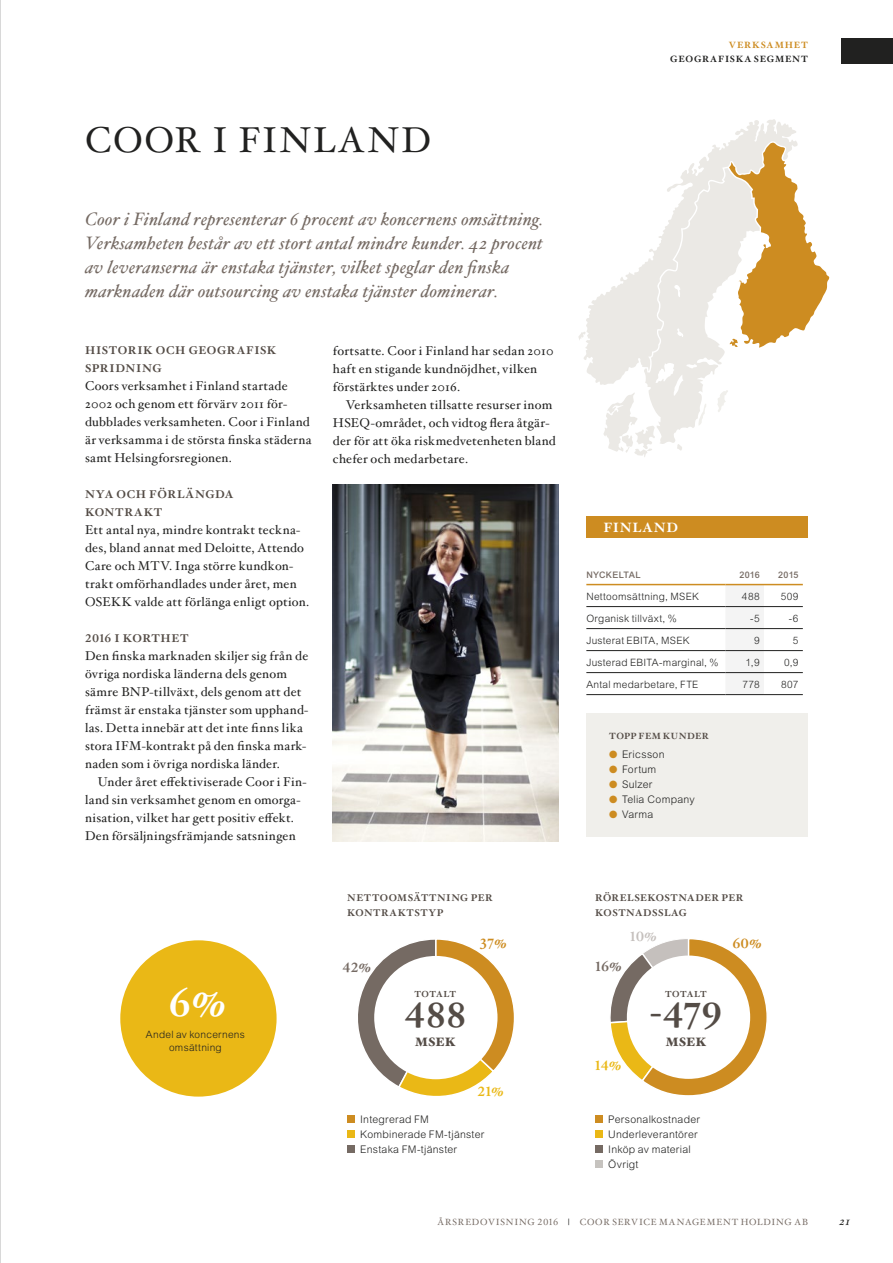
<style>
.page{position:relative;width:893px;height:1263px;background:#fff}
.page>*{position:absolute;margin:0;border:0;box-sizing:border-box;transform-origin:0 0}
.t1{font:700 37.5px "Hoefler Txt";color:#fff}
.t2{font:36px "Hoefler Txt";letter-spacing:.055em;color:#212120}
.t3{font:700 35.1px "Hoefler Txt";letter-spacing:.015em;color:#544c46}
.t4{font:italic 18px/24px "Hoefler Txt";letter-spacing:.015em;color:#756a63}
.t5{font:700 13.5px "Hoefler Txt";letter-spacing:.065em;color:#fff}
.t6{font:700 13.5px "Hoefler Txt";color:#cd8c21}
.t7{font:700 13.5px "Hoefler Txt";color:#756a63}
.t8{font:700 13.5px "Hoefler Txt";color:#eab816}
.t9{font:700 13.5px "Hoefler Txt";color:#c5c0bd}
.t10{font:12.75px/18px "Hoefler Txt";letter-spacing:.02em;color:#212120}
.t11{font:900 12.15px "Hoefler Txt";letter-spacing:.005em;color:#544c46}
.t12{font:italic 12px "Hoefler Txt";color:#212120}
.t13{font:700 11.25px/18px "Hoefler Txt";letter-spacing:.055em;color:#544c46}
.t14{font:300 10.5px/15px "Arial MT Std";letter-spacing:.025em;color:#212120}
.t15{font:300 10.2px/13.5px "Arial MT Std";letter-spacing:.025em;color:#212120;text-align:center}
.t16{font:700 9.75px/15px "Hoefler Txt";letter-spacing:.055em;color:#544c46}
.t17{font:700 9.15px "Hoefler Txt";letter-spacing:.085em;color:#212120}
.t18{font:700 9.15px "Hoefler Txt";letter-spacing:.1em;color:#cd8c21}
.t19{font:9px "Hoefler Txt";letter-spacing:.085em;color:#756a63}
.t20{font:500 9px "Arial MT Std";letter-spacing:.02em;color:#756a63}
.t21{font:700 9px "Hoefler Txt";letter-spacing:.05em;color:#544c46}
.t22{font:700 8.7px "Hoefler Txt";letter-spacing:.065em;color:#544c46}
.s1{color:#cd8c21}
.s2{font-weight:700;color:#212120}
</style>
<div class="page">
<svg style="left:603px;top:211px;width:226px;height:246px"></svg>
<svg style="left:578px;top:332px;width:5px;height:8px"></svg>
<svg style="left:583px;top:119px;width:216px;height:266px"></svg>
<img style="left:333px;top:485px;width:225px;height:357px">
<div style="left:586px;top:713px;width:221px;height:124px;background:#f0efeb"></div>
<div style="left:586px;top:516px;width:221px;height:22px;background:#cd8c21"></div>
<div style="left:725px;top:585px;width:39px;height:109px;background:#f4f4f4"></div>
<hr style="left:586px;top:584px;width:139px;height:1px;background:#cd8c21">
<hr style="left:725px;top:584px;width:39px;height:1px;background:#cd8c21">
<hr style="left:764px;top:584px;width:39px;height:1px;background:#cd8c21">
<hr style="left:586px;top:606px;width:139px;height:1px;background:#212120">
<hr style="left:725px;top:606px;width:39px;height:1px;background:#212120">
<hr style="left:764px;top:606px;width:39px;height:1px;background:#212120">
<hr style="left:586px;top:628px;width:139px;height:1px;background:#212120">
<hr style="left:725px;top:628px;width:39px;height:1px;background:#212120">
<hr style="left:764px;top:628px;width:39px;height:1px;background:#212120">
<hr style="left:586px;top:650px;width:139px;height:1px;background:#212120">
<hr style="left:725px;top:650px;width:39px;height:1px;background:#212120">
<hr style="left:764px;top:650px;width:39px;height:1px;background:#212120">
<hr style="left:586px;top:672px;width:139px;height:1px;background:#212120">
<hr style="left:725px;top:672px;width:39px;height:1px;background:#212120">
<hr style="left:764px;top:672px;width:39px;height:1px;background:#212120">
<hr style="left:586px;top:694px;width:139px;height:1px;background:#212120">
<hr style="left:725px;top:694px;width:39px;height:1px;background:#212120">
<hr style="left:764px;top:694px;width:39px;height:1px;background:#212120">
<div style="left:120px;top:940px;width:157px;height:156px;background:#eab816;border-radius:50%"></div>
<svg style="left:358px;top:939px;width:156px;height:157px"></svg>
<div style="left:374px;top:956px;width:123px;height:123px;background:#fff;border-radius:50%"></div>
<div style="left:347px;top:1115px;width:8px;height:7px;background:#cd8c21"></div>
<div style="left:347px;top:1130px;width:8px;height:7px;background:#eab816"></div>
<div style="left:347px;top:1145px;width:8px;height:7px;background:#756a63"></div>
<svg style="left:610px;top:939px;width:157px;height:157px"></svg>
<div style="left:627px;top:955px;width:123px;height:124px;background:#fff;border-radius:50%"></div>
<div style="left:595px;top:1115px;width:8px;height:7px;background:#cd8c21"></div>
<div style="left:595px;top:1130px;width:8px;height:7px;background:#eab816"></div>
<div style="left:595px;top:1145px;width:8px;height:7px;background:#756a63"></div>
<div style="left:595px;top:1160px;width:8px;height:7px;background:#c6c3bf"></div>
<hr style="left:0;top:0;width:1px;height:1263px;background:#212120">
<div style="left:842px;top:38px;width:51px;height:26px;background:#212120"></div>
<h2 class="t2" style="left:85px;top:114px;width:348px">COOR I FINLAND</h2>
<p class="t4" style="left:85px;top:207px;width:460px">Coor i Finland representerar 6 procent av koncernens omsättning.<br>Verksamheten består av ett stort antal mindre kunder. 42 procent av leveranserna är enstaka tjänster, vilket speglar den finska marknaden där outsourcing av enstaka tjänster dominerar.</p>
<p class="t13" style="left:85px;top:341px;width:193px">HISTORIK OCH GEOGRAFISK<br>SPRIDNING</p>
<p class="t10" style="left:85px;top:376px;width:228px">Coors verksamhet i Finland startade 2002 och genom ett förvärv 2011 för&shy;dubblades verksamheten. Coor i Finland är verksamma i de största finska städerna samt Helsingforsregionen.</p>
<p class="t13" style="left:85px;top:485px;width:150px">NYA OCH FÖRLÄNGDA<br>KONTRAKT</p>
<p class="t10" style="left:85px;top:520px;width:226px">Ett antal nya, mindre kontrakt teckna&shy;des, bland annat med Deloitte, Attendo Care och MTV. Inga större kundkon&shy;trakt omförhandlades under året, men OSEKK valde att förlänga enligt option.</p>
<p class="t13" style="left:85px;top:629px;width:105px">2016 I KORTHET</p>
<p class="t10" style="left:85px;top:646px;width:225px">Den finska marknaden skiljer sig från de övriga nordiska länderna dels genom sämre BNP-tillväxt, dels genom att det främst är enstaka tjänster som upphand&shy;las. Detta innebär att det inte finns lika stora IFM-kontrakt på den finska mark&shy;naden som i övriga nordiska länder.</p>
<p class="t10" style="left:85px;top:772px;width:223px;text-indent:13px">Under året effektiviserade Coor i Fin&shy;land sin verksamhet genom en omorga&shy;nisation, vilket har gett positiv effekt.<br>Den försäljningsfrämjande satsningen</p>
<h1 class="t1" style="left:168px;top:974px;width:60px">6%</h1>
<p class="t15" style="left:146px;top:1027px;width:100px">Andel av koncernens omsättning</p>
<p class="t10" style="left:333px;top:341px;width:222px">fortsatte. Coor i Finland har sedan 2010 haft en stigande kundnöjdhet, vilken förstärktes under 2016.</p>
<p class="t10" style="left:333px;top:395px;width:224px;text-indent:13px">Verksamheten tillsatte resurser inom HSEQ-området, och vidtog flera åtgär&shy;der för att öka riskmedvetenheten bland chefer och medarbetare.</p>
<p class="t16" style="left:347px;top:889px;width:147px">NETTOOMSÄTTNING PER<br>KONTRAKTSTYP</p>
<p class="t7" style="left:343px;top:957px;width:30px">42%</p>
<p class="t6" style="left:480px;top:934px;width:28px">37%</p>
<p class="t22" style="left:414px;top:987px;width:43px">TOTALT</p>
<h3 class="t3" style="left:404px;top:988px;width:63px">488</h3>
<p class="t11" style="left:415px;top:1033px;width:42px">MSEK</p>
<p class="t8" style="left:477px;top:1081px;width:28px">21%</p>
<p class="t14" style="left:360px;top:1111px;width:126px">Integrerad FM<br>Kombinerade FM-tjänster<br>Enstaka FM-tjänster</p>
<p class="t18" style="left:729px;top:38px;width:80px">VERKSAMHET</p>
<p class="t17" style="left:670px;top:52px;width:139px">GEOGRAFISKA SEGMENT</p>
<p class="t5" style="left:603px;top:517px;width:76px">FINLAND</p>
<p class="t20" style="left:586px;top:570px;width:56px">NYCKELTAL</p>
<p class="t20" style="left:739px;top:570px;width:22px">2016</p>
<p class="t20" style="left:778px;top:570px;width:22px">2015</p>
<p class="t15" style="left:586px;top:590px;width:114px">Nettoomsättning, MSEK</p>
<p class="t15" style="left:742px;top:590px;width:19px">488</p>
<p class="t15" style="left:781px;top:590px;width:19px">509</p>
<p class="t15" style="left:586px;top:612px;width:92px">Organisk tillväxt, %</p>
<p class="t15" style="left:750px;top:612px;width:11px">-5</p>
<p class="t15" style="left:789px;top:612px;width:11px">-6</p>
<p class="t15" style="left:586px;top:634px;width:105px">Justerat EBITA, MSEK</p>
<p class="t15" style="left:754px;top:634px;width:7px">9</p>
<p class="t15" style="left:793px;top:634px;width:7px">5</p>
<p class="t15" style="left:586px;top:656px;width:134px">Justerad EBITA-marginal, %</p>
<p class="t15" style="left:745px;top:656px;width:16px">1,9</p>
<p class="t15" style="left:784px;top:656px;width:16px">0,9</p>
<p class="t15" style="left:586px;top:678px;width:114px">Antal medarbetare, FTE</p>
<p class="t15" style="left:742px;top:678px;width:19px">778</p>
<p class="t15" style="left:781px;top:678px;width:19px">807</p>
<p class="t21" style="left:609px;top:729px;width:101px">TOPP FEM KUNDER</p>
<p class="t14" style="left:609px;top:747px;width:57px"><span class="s1">●</span> Ericsson</p>
<p class="t14" style="left:609px;top:762px;width:49px"><span class="s1">●</span> Fortum</p>
<p class="t14" style="left:609px;top:777px;width:45px"><span class="s1">●</span> Sulzer</p>
<p class="t14" style="left:609px;top:792px;width:87px"><span class="s1">●</span> Telia Company</p>
<p class="t14" style="left:609px;top:807px;width:46px"><span class="s1">●</span> Varma</p>
<p class="t16" style="left:595px;top:889px;width:149px">RÖRELSEKOSTNADER PER<br>KOSTNADSSLAG</p>
<p class="t7" style="left:595px;top:956px;width:28px">16%</p>
<p class="t8" style="left:595px;top:1055px;width:28px">14%</p>
<p class="t9" style="left:630px;top:926px;width:29px">10%</p>
<p class="t22" style="left:665px;top:987px;width:43px">TOTALT</p>
<h3 class="t3" style="left:649px;top:988px;width:74px">-479</h3>
<p class="t11" style="left:666px;top:1033px;width:42px">MSEK</p>
<p class="t6" style="left:733px;top:933px;width:31px">60%</p>
<p class="t14" style="left:608px;top:1111px;width:93px">Personalkostnader<br>Underleverantörer<br>Inköp av material<br>Övrigt</p>
<p class="t19" style="left:437px;top:1215px;width:372px">ÅRSREDOVISNING 2016 <span class="s2">|</span> COOR SERVICE MANAGEMENT HOLDING AB</p>
<p class="t12" style="left:839px;top:1213px;width:12px">21</p>
</div>
